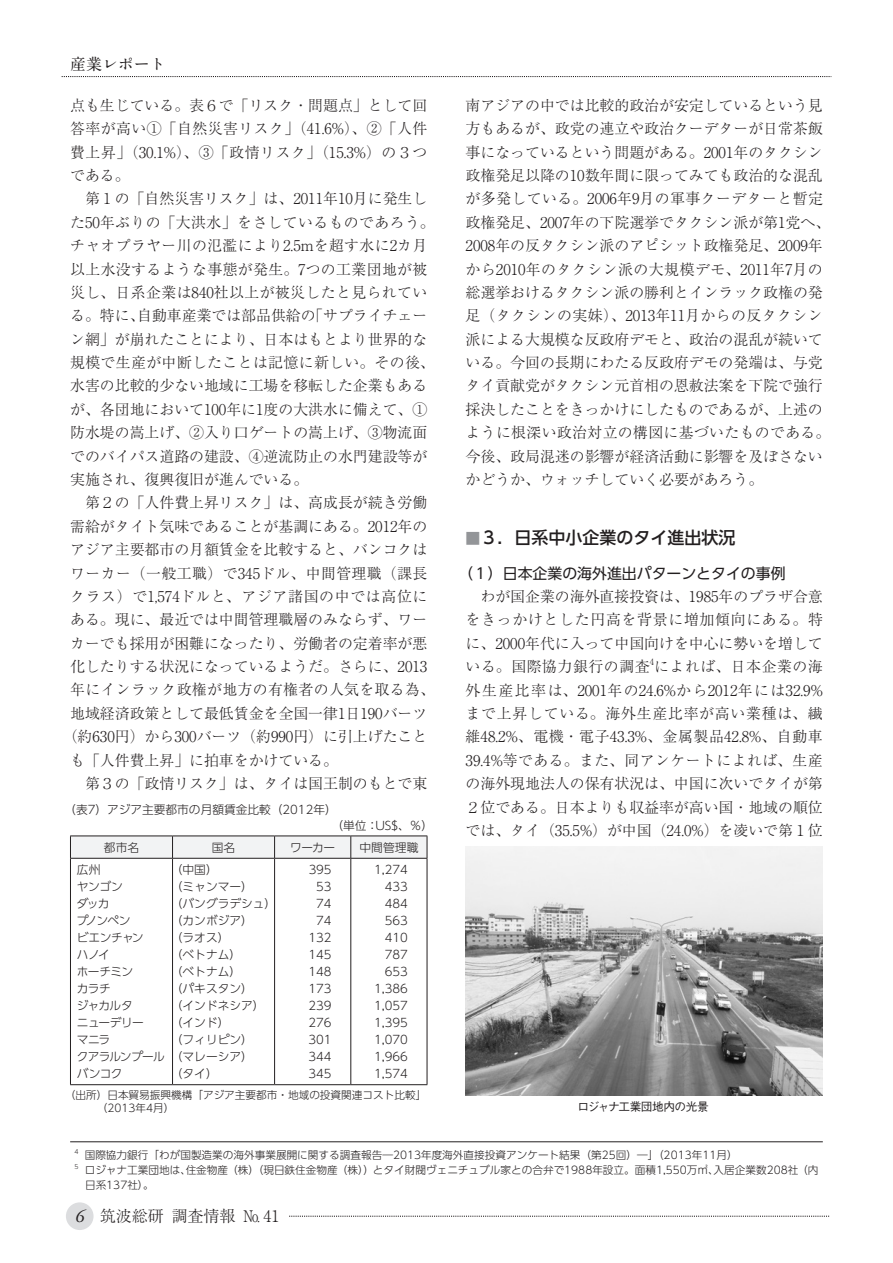
<style>
.page{position:relative;width:893px;height:1263px;background:#fff}
.page>*{position:absolute;margin:0;border:0;box-sizing:border-box;transform-origin:0 0}
.t1{font:500 16.95px "UD Shin Go Pro";color:#231f20}
.t2{font:300 15.9px "Ryumin Pr 6";color:#231f20}
.t3{font:700 15.9px "A1 Mincho Std";color:#231f20}
.t4{font:300 14.85px/23.4px "Ryumin Pr 6";color:#231f20;text-align:justify}
.t5{font:300 14.85px "Ryumin Pr 6";letter-spacing:.045em;color:#231f20}
.t6{font:300 14.85px "Ryumin Pr 6";letter-spacing:.03em;color:#231f20}
.t7{font:300 14.85px "Ryumin Pr 6";letter-spacing:.025em;color:#231f20}
.t8{font:14.85px "UD Shin Go Pro";color:#231f20}
.t9{font:300 11.7px/17px "UD Shin Go Pro";color:#231f20}
.t10{font:300 11.7px/17px "UD Shin Go Pro";letter-spacing:-.05em;color:#231f20}
.t11{font:500 11.7px "Gothic BBB Pr 6";letter-spacing:-.04em;color:#231f20}
.t12{font:300 10.65px/13.8px "UD Shin Go Pro";color:#231f20}
.t13{font:300 8.7px "Ryumin Pr 6";color:#231f20}
.t14{font:300 6.15px "UD Shin Go Pro";color:#231f20}
.s1{font-family:"Ryumin Pr 6";font-weight:300;font-size:14.85px;color:#939598}
.s2{font-family:"Adobe Garamond Pro";font-weight:400;font-style:italic;font-size:18px}
</style>
<div class="page">
<div style="left:66px;top:1202px;width:28px;height:28px;background:#dcdddf;border-radius:50%"></div>
<svg style="left:62px;top:76px;width:769px;height:1px"></svg>
<svg style="left:289px;top:1216px;width:540px;height:1px"></svg>
<svg style="left:70px;top:836px;width:358px;height:22px"></svg>
<hr style="left:70px;top:858px;width:103px;height:1px;background:#231f20">
<hr style="left:70px;top:858px;width:1px;height:226px;background:#231f20">
<hr style="left:173px;top:858px;width:102px;height:1px;background:#231f20">
<hr style="left:172px;top:858px;width:1px;height:226px;background:#231f20">
<hr style="left:275px;top:858px;width:76px;height:1px;background:#231f20">
<hr style="left:274px;top:858px;width:1px;height:226px;background:#231f20">
<hr style="left:351px;top:858px;width:76px;height:1px;background:#231f20">
<hr style="left:350px;top:858px;width:1px;height:226px;background:#231f20">
<hr style="left:427px;top:858px;width:1px;height:226px;background:#231f20">
<hr style="left:70px;top:1084px;width:103px;height:1px;background:#231f20">
<hr style="left:173px;top:1084px;width:102px;height:1px;background:#231f20">
<hr style="left:275px;top:1084px;width:76px;height:1px;background:#231f20">
<hr style="left:351px;top:1084px;width:76px;height:1px;background:#231f20">
<img style="left:466px;top:846px;width:357px;height:249px">
<hr style="left:70px;top:1141px;width:753px;height:1px;background:#231f20">
<p class="t3" style="left:70px;top:51px;width:97px">産業レポート</p>
<p class="t4" style="left:466px;top:93px;width:366px;text-align:left">南アジアの中では比較的政治が安定しているという見方もあるが、政党の連立や政治クーデターが日常茶飯事になっているという問題がある。2001年のタクシン政権発足以降の10数年間に限ってみても政治的な混乱が多発している。2006年9月の軍事クーデターと暫定政権発足、2007年の下院選挙でタクシン派が第1党へ、<br>2008年の反タクシン派のアピシット政権発足、2009年から2010年のタクシン派の大規模デモ、2011年7月の総選挙おけるタクシン派の勝利とインラック政権の発足（タクシンの実妹）、2013年11月からの反タクシン派による大規模な反政府デモと、政治の混乱が続いている。今回の長期にわたる反政府デモの発端は、与党タイ貢献党がタクシン元首相の恩赦法案を下院で強行採決したことをきっかけにしたものであるが、上述のように根深い政治対立の構図に基づいたものである。今後、政局混迷の影響が経済活動に影響を及ぼさないかどうか、ウォッチしていく必要があろう。</p>
<p class="t4" style="left:70px;top:93px;width:359px">点も生じている。表６で「リスク・問題点」として回答率が高い①「自然災害リスク」（41.6%）、②「人件費上昇」（30.1%）、③「政情リスク」（15.3%）の３つである。</p>
<p class="t4" style="left:70px;top:186px;width:366px;text-align:left;text-indent:15px">第１の「自然災害リスク」は、2011年10月に発生した50年ぶりの「大洪水」をさしているものであろう。チャオプラヤー川の氾濫により2.5mを超す水に2カ月以上水没するような事態が発生。7つの工業団地が被災し、日系企業は840社以上が被災したと見られている。特に、自動車産業では部品供給の「サプライチェーン網」が崩れたことにより、日本はもとより世界的な規模で生産が中断したことは記憶に新しい。その後、水害の比較的少ない地域に工場を移転した企業もあるが、各団地において100年に1度の大洪水に備えて、①防水堤の嵩上げ、②入り口ゲートの嵩上げ、③物流面でのバイパス道路の建設、④逆流防止の水門建設等が実施され、復興復旧が進んでいる。</p>
<p class="t4" style="left:85px;top:490px;width:344px">第２の「人件費上昇リスク」は、高成長が続き労働</p>
<p class="t4" style="left:70px;top:514px;width:359px">需給がタイト気味であることが基調にある。2012年の</p>
<p class="t4" style="left:70px;top:537px;width:359px">アジア主要都市の月額賃金を比較すると、バンコクは</p>
<p class="t6" style="left:70px;top:561px;width:359px">ワーカー（一般工職）で345ドル、中間管理職（課長</p>
<p class="t5" style="left:70px;top:585px;width:359px">クラス）で1,574ドルと、アジア諸国の中では高位に</p>
<p class="t4" style="left:70px;top:607px;width:359px">ある。現に、最近では中間管理職層のみならず、ワー</p>
<p class="t4" style="left:70px;top:630px;width:359px">カーでも採用が困難になったり、労働者の定着率が悪</p>
<p class="t4" style="left:70px;top:654px;width:359px">化したりする状況になっているようだ。さらに、2013</p>
<p class="t7" style="left:70px;top:678px;width:366px">年にインラック政権が地方の有権者の人気を取る為、</p>
<p class="t4" style="left:70px;top:701px;width:359px">地域経済政策として最低賃金を全国一律1日190バーツ</p>
<p class="t4" style="left:63px;top:724px;width:366px">（約630円）から300バーツ（約990円）に引上げたこと</p>
<p class="t4" style="left:70px;top:747px;width:269px">も「人件費上昇」に拍車をかけている。</p>
<p class="t4" style="left:85px;top:771px;width:344px">第３の「政情リスク」は、タイは国王制のもとで東</p>
<p class="t9" style="left:331px;top:801px;width:103px;line-height:15.9px;text-indent:-267px">（表7）アジア主要都市の月額賃金比較（2012年）<br>（単位：US$、％）</p>
<p class="t9" style="left:104px;top:838px;width:37px">都市名</p>
<p class="t9" style="left:212px;top:838px;width:25px">国名</p>
<p class="t9" style="left:290px;top:838px;width:47px">ワーカー</p>
<p class="t9" style="left:359px;top:838px;width:60px">中間管理職</p>
<p class="t10" style="left:77px;top:860px;width:89px">広州<br>ヤンゴン<br>ダッカ<br>プノンペン<br>ビエンチャン<br>ハノイ<br>ホーチミン<br>カラチ<br>ジャカルタ<br>ニューデリー<br>マニラ<br>クアラルンプールバンコク</p>
<p class="t9" style="left:171px;top:860px;width:107px">（中国）<br>（ミャンマー）<br>（バングラデシュ）（カンボジア）<br>（ラオス）<br>（ベトナム）<br>（ベトナム）<br>（パキスタン）<br>（インドネシア）（インド）<br>（フィリピン）<br>（マレーシア）<br>（タイ）</p>
<p class="t9" style="left:308px;top:861px;width:25px;text-align:right">395<br>53<br>74<br>74<br>132<br>145<br>148<br>173<br>239<br>276<br>301<br>344<br>345</p>
<p class="t9" style="left:374px;top:861px;width:35px;text-align:right">1,274<br>433<br>484<br>563<br>410<br>787<br>653<br>1,386<br>1,057<br>1,395<br>1,070<br>1,966<br>1,574</p>
<p class="t12" style="left:70px;top:1087px;width:358px;text-indent:-5px">（出所）日本貿易振興機構「アジア主要都市・地域の投資関連コスト比較」　　　（2013年4月）</p>
<p class="t11" style="left:577px;top:1097px;width:133px">ロジャナ工業団地内の光景</p>
<p class="t14" style="left:74px;top:1147px;width:12px">4　</p>
<p class="t12" style="left:85px;top:1148px;width:654px">国際協力銀行「わが国製造業の海外事業展開に関する調査報告―2013年度海外直接投資アンケート結果（第25回）―」（2013年11月）</p>
<p class="t14" style="left:74px;top:1161px;width:12px">5　</p>
<p class="t12" style="left:85px;top:1162px;width:735px;line-height:14.9px">ロジャナ工業団地は、住金物産（株）（現日鉄住金物産（株））とタイ財閥ヴェニチュブル家との合弁で1988年設立。面積1,550万㎡、入居企業数208社（内日系137社）。</p>
<p class="t1" style="left:466px;top:524px;width:272px"><span class="s1">■</span>３．日系中小企業のタイ進出状況</p>
<p class="t8" style="left:458px;top:561px;width:329px">（１）日本企業の海外進出パターンとタイの事例</p>
<p class="t4" style="left:466px;top:584px;width:359px;text-indent:15px">わが国企業の海外直接投資は、1985年のプラザ合意をきっかけとした円高を背景に増加傾向にある。特に、2000年代に入って中国向けを中心に勢いを増している。国際協力銀行の調査によれば、日本企業の海</p>
<p class="t13" style="left:650px;top:655px;width:6px">4</p>
<p class="t4" style="left:466px;top:677px;width:359px">外生産比率は、2001年の24.6%から2012年には32.9%まで上昇している。海外生産比率が高い業種は、繊維48.2%、電機・電子43.3%、金属製品42.8%、自動車39.4%等である。また、同アンケートによれば、生産の海外現地法人の保有状況は、中国に次いでタイが第２位である。日本よりも収益率が高い国・地域の順位では、タイ（35.5%）が中国（24.0%）を凌いで第１位</p>
<p class="t2" style="left:75px;top:1204px;width:206px"><span class="s2">6</span> 筑波総研調査情報 № 41</p>
</div>
